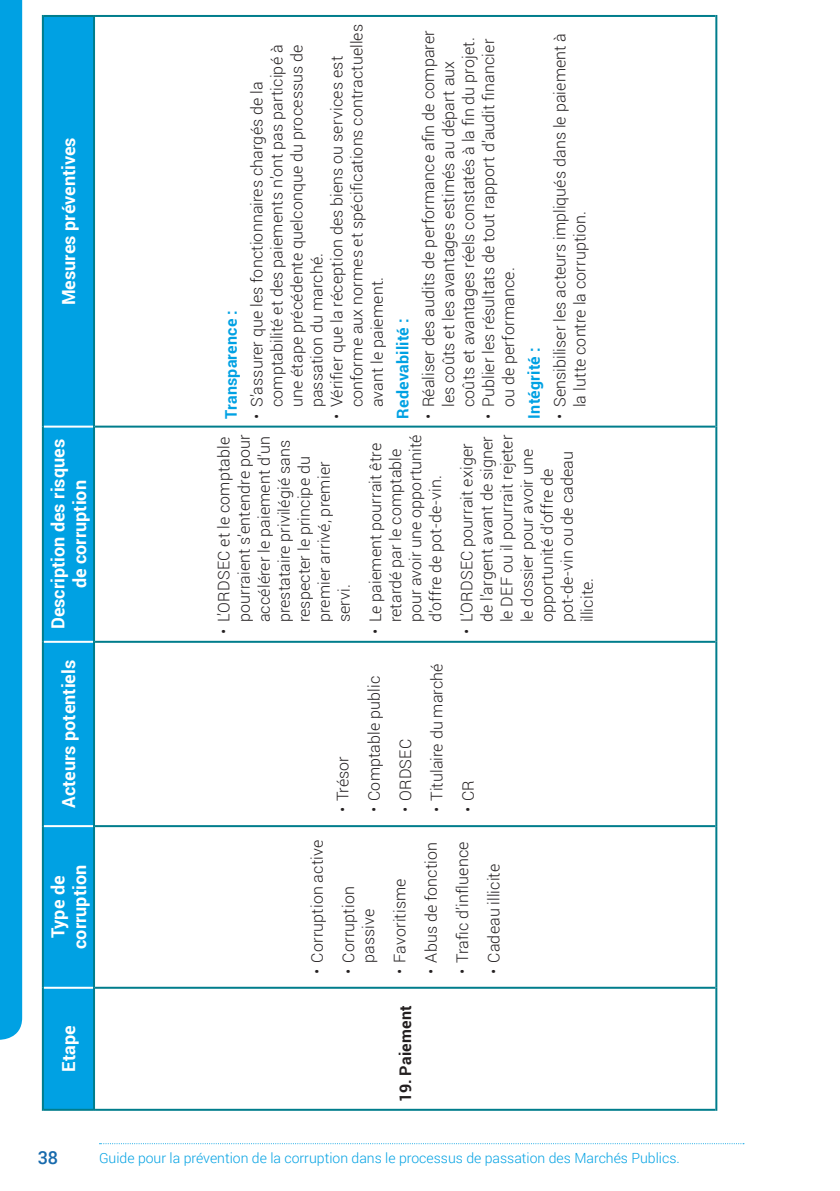
<style>
.page{position:relative;width:840px;height:1191px;background:#fff}
.page>*{position:absolute;margin:0;border:0;box-sizing:border-box;transform-origin:0 0}
.t1{font:700 18px/21.6px "Roboto";color:#fff;text-align:center}
.t2{font:500 18px "Roboto";color:#176aad}
.t3{font:300 16px/20px "Roboto";letter-spacing:.01em;color:#231f20}
.t4{font:700 16px "Roboto";letter-spacing:.015em;color:#00a1e3}
.t5{font:700 16px "Roboto";letter-spacing:.015em;color:#231f20}
.t6{font:300 14px "Roboto";color:#00a1e3}
</style>
<div class="page">
<svg style="left:99px;top:1143px;width:644px;height:1px"></svg>
<div style="left:0;top:0;width:22px;height:1039px;background:#00a1e3"></div>
<div style="left:44px;top:17px;width:49px;height:1091px;background:#00a1e3"></div>
<hr style="left:42px;top:987px;width:2px;height:123px;background:#007d8c">
<hr style="left:44px;top:1108px;width:49px;height:2px;background:#007d8c">
<hr style="left:42px;top:826px;width:2px;height:161px;background:#007d8c">
<hr style="left:42px;top:642px;width:2px;height:184px;background:#007d8c">
<hr style="left:42px;top:426px;width:2px;height:216px;background:#007d8c">
<hr style="left:42px;top:15px;width:2px;height:411px;background:#007d8c">
<hr style="left:44px;top:15px;width:49px;height:2px;background:#007d8c">
<hr style="left:93px;top:987px;width:2px;height:123px;background:#007d8c">
<hr style="left:95px;top:1108px;width:620px;height:2px;background:#007d8c">
<hr style="left:93px;top:826px;width:2px;height:161px;background:#007d8c">
<hr style="left:95px;top:986px;width:620px;height:2px;background:#007d8c">
<hr style="left:93px;top:642px;width:2px;height:184px;background:#007d8c">
<hr style="left:95px;top:825px;width:620px;height:2px;background:#007d8c">
<hr style="left:93px;top:426px;width:2px;height:216px;background:#007d8c">
<hr style="left:95px;top:641px;width:620px;height:2px;background:#007d8c">
<hr style="left:93px;top:15px;width:2px;height:411px;background:#007d8c">
<hr style="left:95px;top:425px;width:620px;height:2px;background:#007d8c">
<hr style="left:95px;top:15px;width:620px;height:2px;background:#007d8c">
<hr style="left:715px;top:987px;width:2px;height:123px;background:#007d8c">
<hr style="left:715px;top:826px;width:2px;height:161px;background:#007d8c">
<hr style="left:715px;top:642px;width:2px;height:184px;background:#007d8c">
<hr style="left:715px;top:426px;width:2px;height:216px;background:#007d8c">
<hr style="left:715px;top:15px;width:2px;height:411px;background:#007d8c">
<hr style="left:44px;top:986px;width:49px;height:2px;background:#fff">
<hr style="left:44px;top:825px;width:49px;height:2px;background:#fff">
<hr style="left:44px;top:641px;width:49px;height:2px;background:#fff">
<hr style="left:44px;top:425px;width:49px;height:2px;background:#fff">
<p class="t1" style="left:57px;top:305px;width:169px;rotate:-90deg">Mesures préventives</p>
<p class="t1" style="left:46px;top:629px;width:192px;rotate:-90deg">Description des risques de corruption</p>
<p class="t1" style="left:57px;top:808px;width:149px;rotate:-90deg">Acteurs potentiels</p>
<p class="t1" style="left:46px;top:949px;width:85px;rotate:-90deg">Type de corruption</p>
<p class="t1" style="left:57px;top:1071px;width:47px;rotate:-90deg">Etape</p>
<p class="t4" style="left:220px;top:418px;width:110px;rotate:-90deg">Transparence :</p>
<p class="t3" style="left:326px;top:407px;width:385px;text-indent:-11px;rotate:-90deg">• Vérifier que la réception des biens ou services est conforme aux normes et spécifications contractuelles avant le paiement.</p>
<p class="t3" style="left:246px;top:407px;width:364px;text-indent:-11px;rotate:-90deg">• S’assurer que les fonctionnaires chargés de la comptabilité et des paiements n’ont pas participé à une étape précédente quelconque du processus de passation du marché.</p>
<p class="t4" style="left:391px;top:418px;width:101px;rotate:-90deg">Redevabilité :</p>
<p class="t3" style="left:417px;top:407px;width:378px;text-indent:-11px;rotate:-90deg">• Réaliser des audits de performance afin de comparer les coûts et les avantages estimés au départ aux coûts et avantages réels constatés à la fin du projet.</p>
<p class="t3" style="left:477px;top:407px;width:370px;text-indent:-11px;rotate:-90deg">• Publier les résultats de tout rapport d’audit financier ou de performance.</p>
<p class="t4" style="left:522px;top:418px;width:72px;rotate:-90deg">Intégrité :</p>
<p class="t3" style="left:549px;top:407px;width:376px;text-indent:-11px;rotate:-90deg">• Sensibiliser les acteurs impliqués dans le paiement à la lutte contre la corruption.</p>
<p class="t3" style="left:213px;top:622px;width:189px;text-indent:-11px;rotate:-90deg">• L’ORDSEC et le comptable pourraient s’entendre pour accélérer le paiement d’un prestataire privilégié sans respecter le principe du premier arrivé, premier servi.</p>
<p class="t3" style="left:365px;top:622px;width:189px;text-indent:-11px;rotate:-90deg">• Le paiement pourrait être retardé par le comptable pour avoir une opportunité d’offre de pot-de-vin.</p>
<p class="t3" style="left:456px;top:622px;width:189px;text-indent:-11px;rotate:-90deg">• L’ORDSEC pourrait exiger de l’argent avant de signer le DEF ou il pourrait rejeter le dossier pour avoir une opportunité d’offre de pot-de-vin ou de cadeau illicite.</p>
<p class="t3" style="left:332px;top:812px;width:58px;rotate:-90deg">• Trésor</p>
<p class="t3" style="left:363px;top:812px;width:138px;rotate:-90deg">• Comptable public</p>
<p class="t3" style="left:395px;top:812px;width:75px;rotate:-90deg">• ORDSEC</p>
<p class="t3" style="left:306px;top:974px;width:136px;rotate:-90deg">• Corruption active</p>
<p class="t3" style="left:338px;top:962px;width:78px;text-indent:-11px;rotate:-90deg">• Corruption passive</p>
<p class="t3" style="left:389px;top:974px;width:97px;rotate:-90deg">• Favoritisme</p>
<p class="t5" style="left:394px;top:1101px;width:98px;rotate:-90deg">19. Paiement</p>
<p class="t3" style="left:426px;top:812px;width:151px;rotate:-90deg">• Titulaire du marché</p>
<p class="t3" style="left:457px;top:812px;width:34px;rotate:-90deg">• CR</p>
<p class="t3" style="left:420px;top:974px;width:134px;rotate:-90deg">• Abus de fonction</p>
<p class="t3" style="left:452px;top:974px;width:134px;rotate:-90deg">• Trafic d’influence</p>
<p class="t3" style="left:483px;top:974px;width:111px;rotate:-90deg">• Cadeau illicite</p>
<p class="t2" style="left:38px;top:1145px;width:22px">38</p>
<p class="t6" style="left:99px;top:1148px;width:582px">Guide pour la prévention de la corruption dans le processus de passation des Marchés Publics.</p>
</div>
